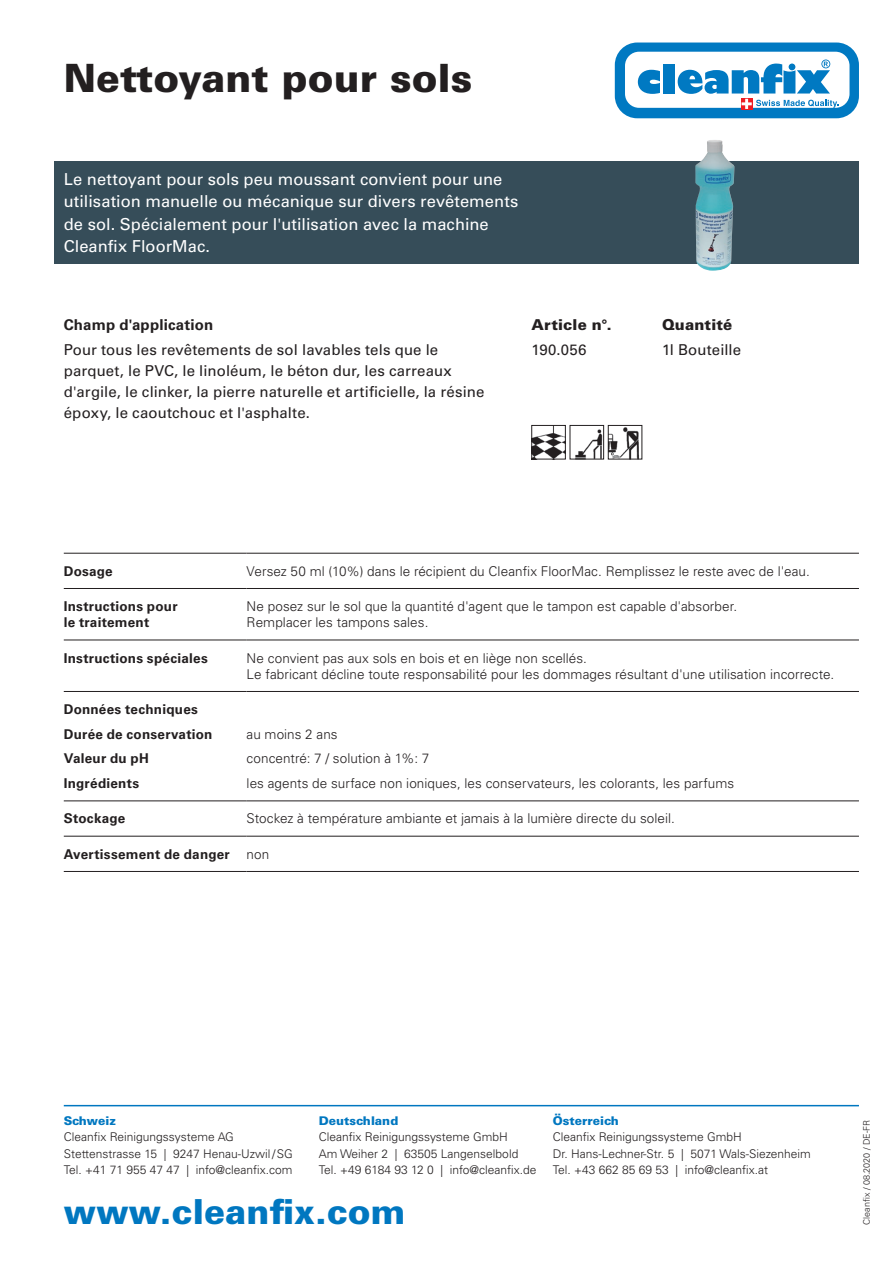
<style>
.page{position:relative;width:893px;height:1263px;background:#fff}
.page>*{position:absolute;margin:0;border:0;box-sizing:border-box;transform-origin:0 0}
.t1{font:900 39px "Univers LT Std";color:#231f20}
.t2{font:900 34.5px "Univers LT Std";color:#0077c0}
.t3{font:16.5px/22.5px "Univers LT Std";color:#fff}
.t4{font:15px/21px "Univers LT Std";letter-spacing:.005em;color:#231f20}
.t5{font:900 15px "Univers LT Std";letter-spacing:.01em;color:#231f20}
.t6{font:700 15px "Univers LT Std";letter-spacing:.01em;color:#231f20}
.t7{font:300 13.5px/16.2px "Univers LT Std";letter-spacing:.005em;color:#231f20}
.t8{font:700 13.5px/24.8px "Univers LT Std";letter-spacing:.02em;color:#231f20}
.t9{font:300 12px/16.5px "Univers LT Std";color:#231f20}
.t10{font:900 12px "Univers LT Std";color:#0077c0}
.t11{font:300 9px "Univers LT Std";color:#231f20}
.s1{font-weight:300}
</style>
<div class="page">
<svg style="left:615px;top:43px;width:244px;height:75px"></svg>
<hr style="left:64px;top:1105px;width:795px;height:1px;background:#0077c0">
<div style="left:54px;top:162px;width:805px;height:102px;background:#364d59"></div>
<img style="left:695px;top:140px;width:39px;height:131px">
<img style="left:533px;top:427px;width:31px;height:30px">
<div style="left:531px;top:425px;width:35px;height:34px;border:1px solid #231f20"></div>
<img style="left:610px;top:427px;width:29px;height:30px">
<div style="left:608px;top:425px;width:34px;height:34px;border:1px solid #231f20"></div>
<img style="left:575px;top:429px;width:27px;height:28px">
<div style="left:570px;top:425px;width:34px;height:34px;border:1px solid #231f20"></div>
<hr style="left:64px;top:553px;width:183px;height:1px;background:#231f20">
<hr style="left:64px;top:588px;width:183px;height:1px;background:#231f20">
<hr style="left:64px;top:640px;width:183px;height:1px;background:#231f20">
<hr style="left:64px;top:691px;width:183px;height:1px;background:#231f20">
<hr style="left:64px;top:800px;width:183px;height:1px;background:#231f20">
<hr style="left:64px;top:836px;width:183px;height:1px;background:#231f20">
<hr style="left:64px;top:871px;width:183px;height:1px;background:#231f20">
<hr style="left:247px;top:553px;width:612px;height:1px;background:#231f20">
<hr style="left:247px;top:588px;width:612px;height:1px;background:#231f20">
<hr style="left:247px;top:640px;width:612px;height:1px;background:#231f20">
<hr style="left:247px;top:691px;width:612px;height:1px;background:#231f20">
<hr style="left:247px;top:800px;width:612px;height:1px;background:#231f20">
<hr style="left:247px;top:836px;width:612px;height:1px;background:#231f20">
<hr style="left:247px;top:871px;width:612px;height:1px;background:#231f20">
<h1 class="t1" style="left:64px;top:54px;width:410px">Nettoyant pour sols</h1>
<p class="t3" style="left:64px;top:168px;width:456px">Le nettoyant pour sols peu moussant convient pour une utilisation manuelle ou mécanique sur divers revêtements de sol. Spécialement pour l'utilisation avec la machine Cleanfix FloorMac.</p>
<p class="t6" style="left:64px;top:316px;width:151px">Champ d'application</p>
<p class="t4" style="left:64px;top:339px;width:422px">Pour tous les revêtements de sol lavables tels que le parquet, le PVC, le linoléum, le béton dur, les carreaux d'argile, le clinker, la pierre naturelle et artificielle, la résine époxy, le caoutchouc et l'asphalte.</p>
<p class="t5" style="left:531px;top:315px;width:82px">Article n°.</p>
<p class="t5" style="left:662px;top:315px;width:72px">Quantité</p>
<p class="t4" style="left:531px;top:339px;width:56px">190.056</p>
<p class="t4" style="left:662px;top:339px;width:81px">1l Bouteille</p>
<p class="t8" style="left:64px;top:559px;width:50px">Dosage</p>
<p class="t7" style="left:247px;top:563px;width:565px">Versez 50 ml (10%) dans le récipient du Cleanfix FloorMac. Remplissez le reste avec de l'eau.</p>
<p class="t8" style="left:64px;top:598px;width:115px;line-height:16.2px">Instructions pour le traitement</p>
<p class="t7" style="left:247px;top:598px;width:492px">Ne posez sur le sol que la quantité d'agent que le tampon est capable d'absorber.<br>Remplacer les tampons sales.</p>
<p class="t8" style="left:64px;top:645px;width:146px">Instructions spéciales</p>
<p class="t7" style="left:247px;top:650px;width:589px">Ne convient pas aux sols en bois et en liège non scellés.<br>Le fabricant décline toute responsabilité pour les dommages résultant d'une utilisation incorrecte.</p>
<p class="t8" style="left:64px;top:697px;width:150px">Données techniques<br>Durée de conservation<br>Valeur du pH<br>Ingrédients</p>
<p class="t7" style="left:247px;top:721px;width:489px;line-height:24.8px">au moins 2 ans<br>concentré: 7 / solution à 1%: 7<br>les agents de surface non ioniques, les conservateurs, les colorants, les parfums</p>
<p class="t8" style="left:64px;top:806px;width:63px">Stockage</p>
<p class="t7" style="left:247px;top:810px;width:430px">Stockez à température ambiante et jamais à la lumière directe du soleil.</p>
<p class="t8" style="left:64px;top:842px;width:207px">Avertissement de danger <span class="s1">non</span></p>
<p class="t10" style="left:64px;top:1113px;width:54px">Schweiz</p>
<p class="t9" style="left:64px;top:1129px;width:231px">Cleanfix Reinigungssysteme AG<br>Stettenstrasse 15 | 9247 Henau-Uzwil/SG<br>Tel. +41 71 955 47 47 | info@cleanfix.com</p>
<p class="t10" style="left:319px;top:1113px;width:81px">Deutschland</p>
<p class="t9" style="left:319px;top:1129px;width:219px">Cleanfix Reinigungssysteme GmbH<br>Am Weiher 2 | 63505 Langenselbold<br>Tel. +49 6184 93 12 0 | info@cleanfix.de</p>
<h2 class="t2" style="left:64px;top:1190px;width:343px">www.cleanfix.com</h2>
<p class="t10" style="left:553px;top:1113px;width:68px">Österreich</p>
<p class="t9" style="left:553px;top:1129px;width:259px">Cleanfix Reinigungssysteme GmbH<br>Dr. Hans-Lechner-Str. 5 | 5071 Wals-Siezenheim<br>Tel. +43 662 85 69 53 | info@cleanfix.at</p>
<p class="t11" style="left:861px;top:1225px;width:107px;rotate:-90deg">Cleanfix / 08.2020 / DE-FR</p>
</div>
